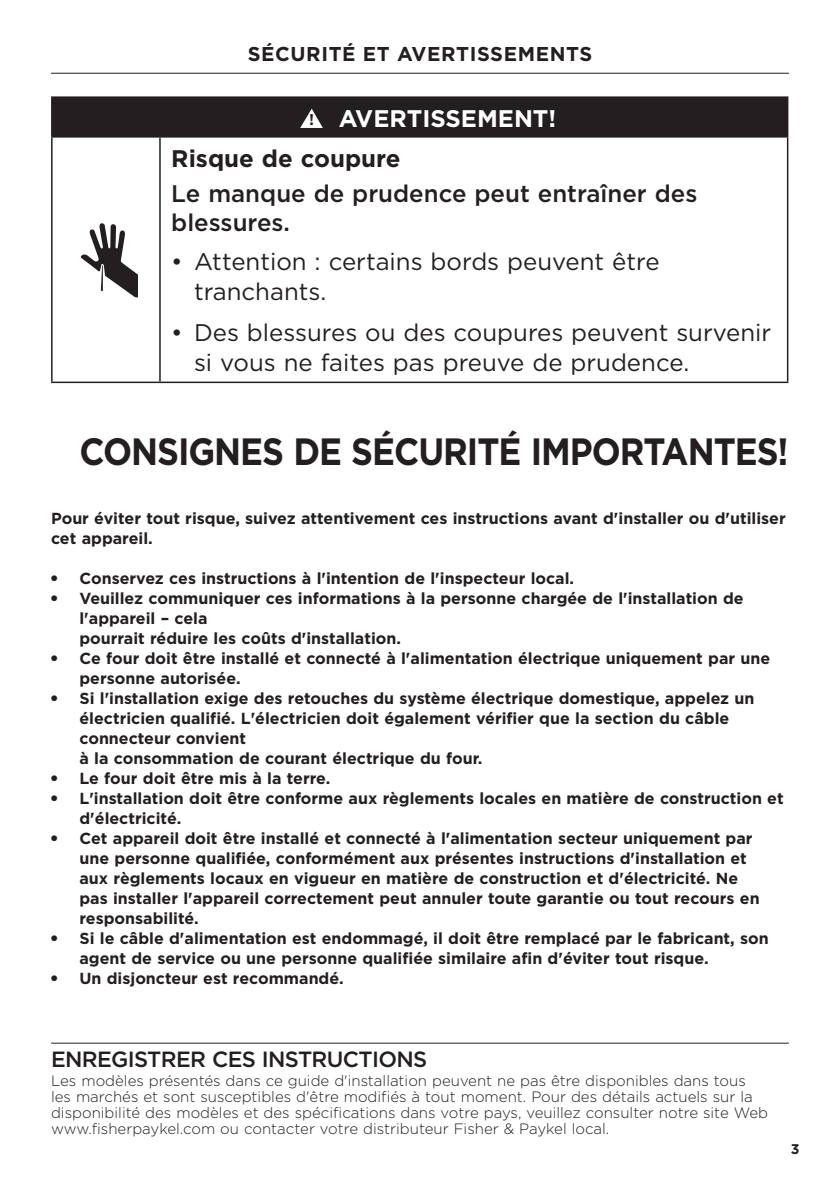
<style>
.page{position:relative;width:840px;height:1191px;background:#fff}
.page>*{position:absolute;margin:0;border:0;box-sizing:border-box;transform-origin:0 0}
.t1{font:700 38px "Gotham";letter-spacing:-.03em;color:#231f20;scale:.9 1}
.t2{font:24px/30px "Gotham";color:#231f20}
.t3{font:500 24px/29px "Gotham";color:#231f20}
.t4{font:700 24px/40.8px "Gotham";color:#231f20}
.t5{font:500 22px "Gotham";letter-spacing:-.03em;color:#231f20}
.t6{font:700 20px "Gotham";letter-spacing:.03em;color:#231f20}
.t7{font:700 16px/20px "Gotham";color:#231f20}
.t8{font:300 15px/16px "Gotham";color:#231f20}
.t9{font:700 14px "Gotham";color:#231f20}
.s1{font-size:15.6px}
.s2{color:#fff}
</style>
<div class="page">
<hr style="left:51px;top:73px;width:737px;height:1px;background:#231f20">
<hr style="left:51px;top:1042px;width:737px;height:1px;background:#231f20">
<div style="left:52px;top:97px;width:735px;height:40px;background:#231f20"></div>
<hr style="left:51px;top:96px;width:109px;height:2px;background:#231f20">
<hr style="left:51px;top:98px;width:2px;height:38px;background:#231f20">
<hr style="left:160px;top:96px;width:628px;height:2px;background:#231f20">
<hr style="left:786px;top:98px;width:2px;height:38px;background:#231f20">
<hr style="left:51px;top:136px;width:109px;height:2px;background:#231f20">
<hr style="left:51px;top:138px;width:2px;height:243px;background:#231f20">
<hr style="left:160px;top:136px;width:628px;height:2px;background:#231f20">
<hr style="left:159px;top:138px;width:2px;height:243px;background:#231f20">
<hr style="left:786px;top:138px;width:2px;height:243px;background:#231f20">
<hr style="left:51px;top:381px;width:109px;height:2px;background:#231f20">
<hr style="left:160px;top:381px;width:628px;height:2px;background:#231f20">
<svg style="left:300px;top:109px;width:23px;height:19px"></svg>
<svg style="left:80px;top:223px;width:57px;height:74px"></svg>
<p class="t6" style="left:247px;top:41px;width:346px">SÉCURITÉ ET AVERTISSEMENTS</p>
<h2 class="t4" style="left:171px;top:98px;width:386px;text-indent:138px"><span class="s1">!</span> <span class="s2">AVERTISSEMENT!<br></span>Risque de coupure</h2>
<h2 class="t3" style="left:171px;top:179px;width:527px">Le manque de prudence peut entraîner des blessures.</h2>
<h2 class="t2" style="left:194px;top:246px;width:467px;text-indent:-23px">• Attention : certains bords peuvent être tranchants.</h2>
<h2 class="t2" style="left:194px;top:317px;width:578px;text-indent:-23px">• Des blessures ou des coupures peuvent survenir si vous ne faites pas preuve de prudence.</h2>
<h1 class="t1" style="left:79px;top:426px;width:789px">CONSIGNES DE SÉCURITÉ IMPORTANTES!</h1>
<p class="t7" style="left:51px;top:508px;width:735px">Pour éviter tout risque, suivez attentivement ces instructions avant d'installer ou d'utiliser cet appareil.</p>
<p class="t7" style="left:51px;top:568px;width:524px">● Conservez ces instructions à l'intention de l'inspecteur local.</p>
<p class="t7" style="left:79px;top:588px;width:665px;text-indent:-28px">● Veuillez communiquer ces informations à la personne chargée de l'installation de l'appareil – cela<br>pourrait réduire les coûts d'installation.</p>
<p class="t7" style="left:79px;top:648px;width:692px;text-indent:-28px">● Ce four doit être installé et connecté à l'alimentation électrique uniquement par une personne autorisée.</p>
<p class="t7" style="left:79px;top:688px;width:676px;text-indent:-28px">● Si l'installation exige des retouches du système électrique domestique, appelez un électricien qualifié. L'électricien doit également vérifier que la section du câble connecteur convient<br>à la consommation de courant électrique du four.</p>
<p class="t7" style="left:51px;top:768px;width:281px">● Le four doit être mis à la terre.</p>
<p class="t7" style="left:79px;top:788px;width:705px;text-indent:-28px">● L'installation doit être conforme aux règlements locales en matière de construction et d'électricité.</p>
<p class="t7" style="left:79px;top:828px;width:681px;text-indent:-28px">● Cet appareil doit être installé et connecté à l'alimentation secteur uniquement par une personne qualifiée, conformément aux présentes instructions d'installation et aux règlements locaux en vigueur en matière de construction et d'électricité. Ne pas installer l'appareil correctement peut annuler toute garantie ou tout recours en responsabilité.</p>
<p class="t7" style="left:79px;top:928px;width:690px;text-indent:-28px">● Si le câble d'alimentation est endommagé, il doit être remplacé par le fabricant, son agent de service ou une personne qualifiée similaire afin d'éviter tout risque.</p>
<p class="t7" style="left:51px;top:968px;width:294px">● Un disjoncteur est recommandé.</p>
<h3 class="t5" style="left:51px;top:1045px;width:377px">ENREGISTRER CES INSTRUCTIONS</h3>
<p class="t8" style="left:51px;top:1072px;width:718px">Les modèles présentés dans ce guide d'installation peuvent ne pas être disponibles dans tous les marchés et sont susceptibles d'être modifiés à tout moment. Pour des détails actuels sur la disponibilité des modèles et des spécifications dans votre pays, veuillez consulter notre site Web www.fisherpaykel.com ou contacter votre distributeur Fisher &amp; Paykel local.</p>
<p class="t9" style="left:790px;top:1139px;width:10px">3</p>
</div>
